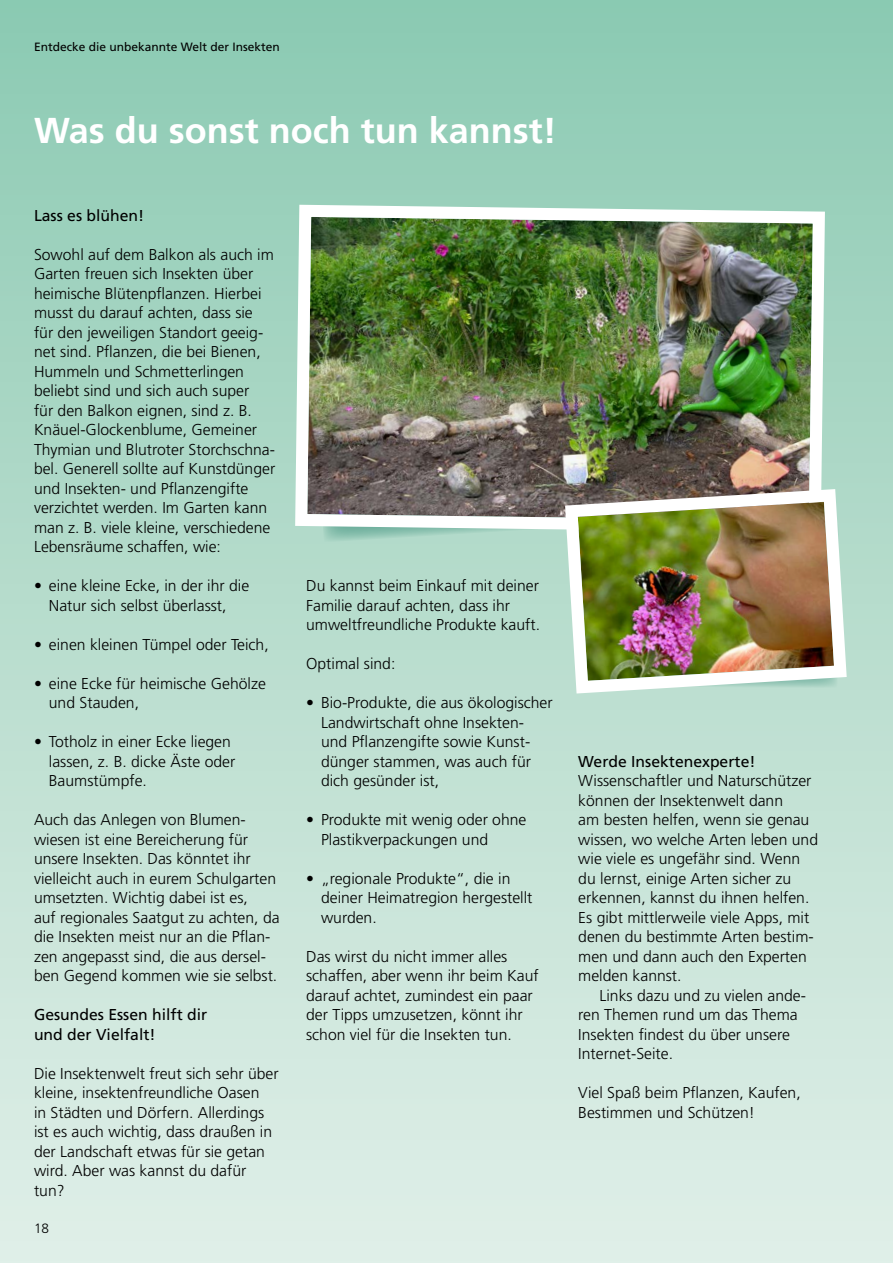
<style>
.page{position:relative;width:893px;height:1263px;background:#fff}
.page>*{position:absolute;margin:0;border:0;box-sizing:border-box;transform-origin:0 0}
.t1{font:700 36px "Frutiger LT Std";color:#fff}
.t2{font:300 15.75px/19.5px "Frutiger LT Std";color:#000}
.t3{font:15.75px/19.5px "Frutiger LT Std";color:#000}
.t4{font:300 13.5px "Frutiger LT Std";color:#000}
.t5{font:12px "Frutiger LT Std";color:#000}
</style>
<div class="page">
<div style="left:0;top:0;width:893px;height:1263px;background:linear-gradient(to bottom,#8ccab2,#e2f0e9)"></div>
<img style="left:289px;top:199px;width:542px;height:340px">
<img style="left:559px;top:483px;width:294px;height:217px">
<p class="t5" style="left:34px;top:40px;width:247px">Entdecke die unbekannte Welt der Insekten</p>
<h1 class="t1" style="left:34px;top:109px;width:524px">Was du sonst noch tun kannst!</h1>
<p class="t3" style="left:34px;top:206px;width:112px">Lass es blühen!</p>
<p class="t2" style="left:34px;top:245px;width:243px">Sowohl auf dem Balkon als auch im Garten freuen sich Insekten über heimische Blütenpflanzen. Hierbei musst du darauf achten, dass sie für den jeweiligen Standort geeig&shy;net sind. Pflanzen, die bei Bienen, Hummeln und Schmetterlingen beliebt sind und sich auch super<br>für den Balkon eignen, sind z. B.<br>Knäuel-Glockenblume, Gemeiner Thymian und Blutroter Storchschna&shy;bel. Generell sollte auf Kunstdünger und Insekten- und Pflanzengifte verzichtet werden. Im Garten kann man z. B. viele kleine, verschiedene Lebensräume schaffen, wie:</p>
<p class="t2" style="left:34px;top:576px;width:217px;text-align:center">• eine kleine Ecke, in der ihr die<br>Natur sich selbst überlasst,</p>
<p class="t2" style="left:34px;top:635px;width:236px">• einen kleinen Tümpel oder Teich,</p>
<p class="t2" style="left:49px;top:674px;width:219px;text-indent:-15px">• eine Ecke für heimische Gehölze und Stauden,</p>
<p class="t2" style="left:49px;top:732px;width:188px;text-indent:-15px">• Totholz in einer Ecke liegen lassen, z. B. dicke Äste oder<br>Baumstümpfe.</p>
<p class="t2" style="left:34px;top:810px;width:247px">Auch das Anlegen von Blumen&shy;wiesen ist eine Bereicherung für unsere Insekten. Das könntet ihr vielleicht auch in eurem Schulgarten umsetzten. Wichtig dabei ist es,<br>auf regionales Saatgut zu achten, da die Insekten meist nur an die Pflan&shy;zen angepasst sind, die aus dersel&shy;ben Gegend kommen wie sie selbst.</p>
<p class="t3" style="left:34px;top:1005px;width:175px">Gesundes Essen hilft dir und der Vielfalt!</p>
<p class="t2" style="left:34px;top:1064px;width:246px">Die Insektenwelt freut sich sehr über kleine, insektenfreundliche Oasen<br>in Städten und Dörfern. Allerdings ist es auch wichtig, dass draußen in der Landschaft etwas für sie getan wird. Aber was kannst du dafür tun?</p>
<p class="t4" style="left:34px;top:1221px;width:17px">18</p>
<p class="t2" style="left:306px;top:576px;width:235px">Du kannst beim Einkauf mit deiner<br>Familie darauf achten, dass ihr umweltfreundliche Produkte kauft.</p>
<p class="t2" style="left:306px;top:654px;width:91px">Optimal sind:</p>
<p class="t2" style="left:321px;top:693px;width:233px;text-indent:-15px">• Bio-Produkte, die aus ökologischer<br>Landwirtschaft ohne Insekten&shy;und Pflanzengifte sowie Kunst&shy;dünger stammen, was auch für dich gesünder ist,</p>
<p class="t2" style="left:321px;top:810px;width:207px;text-indent:-15px">• Produkte mit wenig oder ohne<br>Plastikverpackungen und</p>
<p class="t2" style="left:321px;top:869px;width:213px;text-indent:-15px">• „regionale Produkte“, die in deiner Heimatregion hergestellt wurden.</p>
<p class="t2" style="left:306px;top:947px;width:234px">Das wirst du nicht immer alles schaffen, aber wenn ihr beim Kauf darauf achtet, zumindest ein paar der Tipps umzusetzen, könnt ihr schon viel für die Insekten tun.</p>
<p class="t3" style="left:578px;top:752px;width:179px">Werde Insektenexperte!</p>
<p class="t2" style="left:578px;top:771px;width:241px">Wissenschaftler und Naturschützer können der Insektenwelt dann<br>am besten helfen, wenn sie genau wissen, wo welche Arten leben und wie viele es ungefähr sind. Wenn du lernst, einige Arten sicher zu erkennen, kannst du ihnen helfen.<br>Es gibt mittlerweile viele Apps, mit denen du bestimmte Arten bestim&shy;men und dann auch den Experten melden kannst.</p>
<p class="t2" style="left:578px;top:986px;width:229px;text-indent:21px">Links dazu und zu vielen ande&shy;ren Themen rund um das Thema<br>Insekten findest du über unsere<br>Internet-Seite.</p>
<p class="t2" style="left:578px;top:1083px;width:224px">Viel Spaß beim Pflanzen, Kaufen,<br>Bestimmen und Schützen!</p>
</div>
